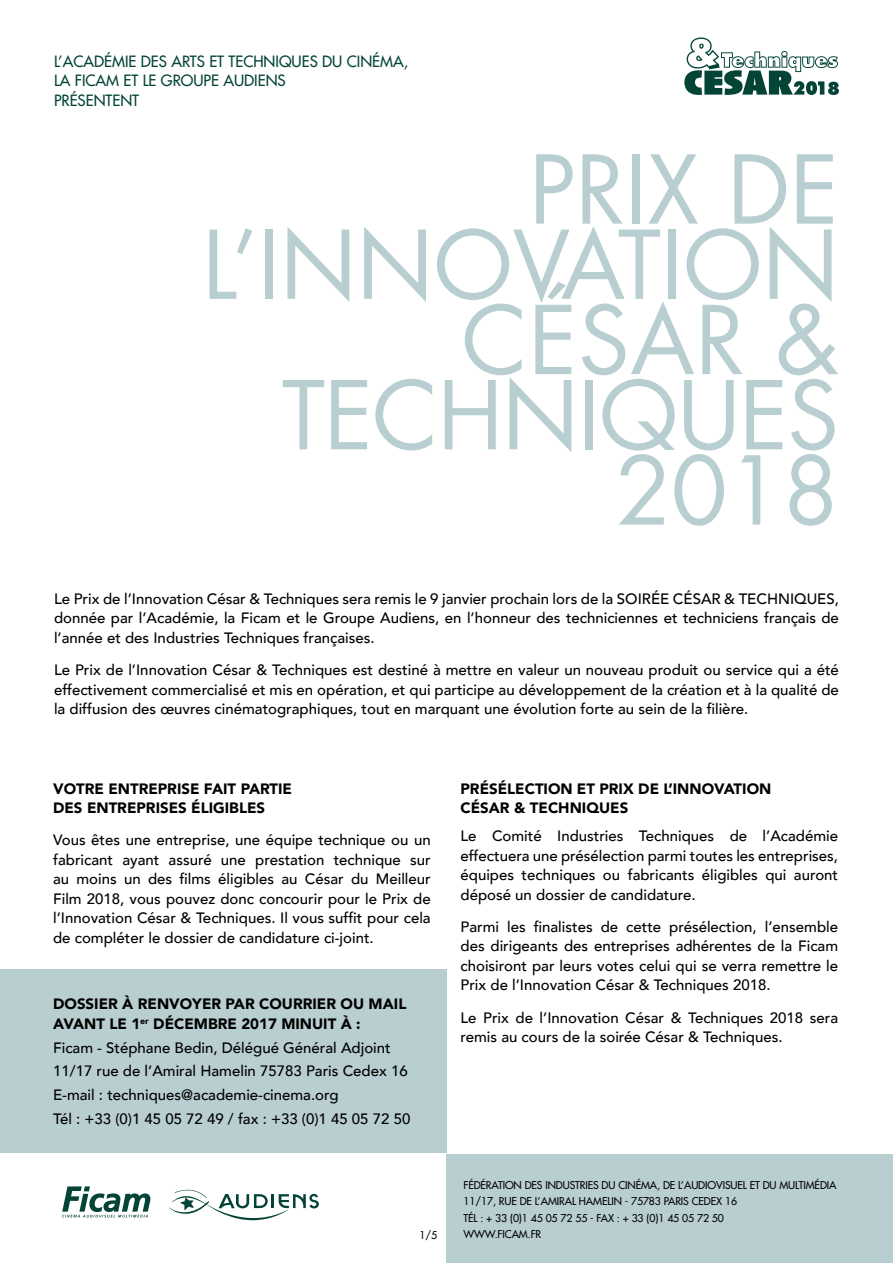
<style>
.page{position:relative;width:893px;height:1263px;background:#fff}
.page>*{position:absolute;margin:0;border:0;box-sizing:border-box;transform-origin:0 0}
.t1{font:91.95px/75.2px "Futura Std";color:#b8ced0;text-align:right}
.t2{font:500 15.15px/19.5px "Futura Std";color:#044437}
.t3{font:500 15px/19.5px "Avenir";color:#000;text-align:justify}
.t4{font:900 15px/19.5px "Avenir";color:#000}
.t5{font:500 10.5px/16.5px "Futura Std";letter-spacing:-.01em;color:#000}
</style>
<div class="page">
<div style="left:0;top:969px;width:446px;height:184px;background:#b8ced0"></div>
<div style="left:446px;top:1154px;width:447px;height:109px;background:#b8ced0"></div>
<svg style="left:684px;top:37px;width:155px;height:58px"></svg>
<svg style="left:62px;top:1186px;width:88px;height:31px"></svg>
<svg style="left:169px;top:1189px;width:150px;height:31px"></svg>
<p class="t2" style="left:54px;top:51px;width:356px">L’ACADÉMIE DES ARTS ET TECHNIQUES DU CINÉMA,<br>LA FICAM ET LE GROUPE AUDIENS<br>PRÉSENTENT</p>
<h1 class="t1" style="left:202px;top:153px;width:638px">PRIX DE<br>L’INNOVATION<br>CÉSAR &amp;<br>TECHNIQUES<br>2018</h1>
<p class="t3" style="left:54px;top:588px;width:786px">Le Prix de l’Innovation César &amp; Techniques sera remis le 9 janvier prochain lors de la SOIRÉE CÉSAR &amp; TECHNIQUES, donnée par l’Académie, la Ficam et le Groupe Audiens, en l’honneur des techniciennes et techniciens français de l’année et des Industries Techniques françaises.</p>
<p class="t3" style="left:54px;top:659px;width:786px">Le Prix de l’Innovation César &amp; Techniques est destiné à mettre en valeur un nouveau produit ou service qui a été effectivement commercialisé et mis en opération, et qui participe au développement de la création et à la qualité de la diffusion des œuvres cinématographiques, tout en marquant une évolution forte au sein de la filière.</p>
<p class="t4" style="left:53px;top:778px;width:240px">VOTRE ENTREPRISE FAIT PARTIE<br>DES ENTREPRISES ÉLIGIBLES</p>
<p class="t3" style="left:53px;top:829px;width:379px">Vous êtes une entreprise, une équipe technique ou un fabricant ayant assuré une prestation technique sur au moins un des films éligibles au César du Meilleur Film 2018, vous pouvez donc concourir pour le Prix de l’Innovation César &amp; Techniques. Il vous suffit pour cela de compléter le dossier de candidature ci-joint.</p>
<p class="t4" style="left:53px;top:994px;width:355px">DOSSIER À RENVOYER PAR COURRIER OU MAIL<br>AVANT LE 1<sup>er</sup> DÉCEMBRE 2017 MINUIT À :</p>
<p class="t3" style="left:53px;top:1035px;width:359px;line-height:23.7px;text-align:left">Ficam - Stéphane Bedin, Délégué Général Adjoint 11/17 rue de l’Amiral Hamelin 75783 Paris Cedex 16<br>E-mail : techniques@academie-cinema.org<br>Tél : +33 (0)1 45 05 72 49 / fax : +33 (0)1 45 05 72 50</p>
<p class="t4" style="left:460px;top:778px;width:312px">PRÉSÉLECTION ET PRIX DE L’INNOVATION<br>CÉSAR &amp; TECHNIQUES</p>
<p class="t3" style="left:460px;top:825px;width:379px">Le Comité Industries Techniques de l’Académie effectuera une présélection parmi toutes les entreprises, équipes techniques ou fabricants éligibles qui auront déposé un dossier de candidature.</p>
<p class="t3" style="left:460px;top:916px;width:379px">Parmi les finalistes de cette présélection, l’ensemble des dirigeants des entreprises adhérentes de la Ficam choisiront par leurs votes celui qui se verra remettre le Prix de l’Innovation César &amp; Techniques 2018.</p>
<p class="t3" style="left:460px;top:1007px;width:379px">Le Prix de l’Innovation César &amp; Techniques 2018 sera remis au cours de la soirée César &amp; Techniques.</p>
<p class="t5" style="left:463px;top:1176px;width:375px">FÉDÉRATION DES INDUSTRIES DU CINÉMA, DE L’AUDIOVISUEL ET DU MULTIMÉDIA<br>11/17, RUE DE L’AMIRAL HAMELIN - 75783 PARIS CEDEX 16<br>TÉL : + 33 (0)1 45 05 72 55 - FAX : + 33 (0)1 45 05 72 50</p>
<p class="t5" style="left:419px;top:1227px;width:19px">1/5</p>
<p class="t5" style="left:463px;top:1226px;width:79px">WWW.FICAM.FR</p>
</div>
